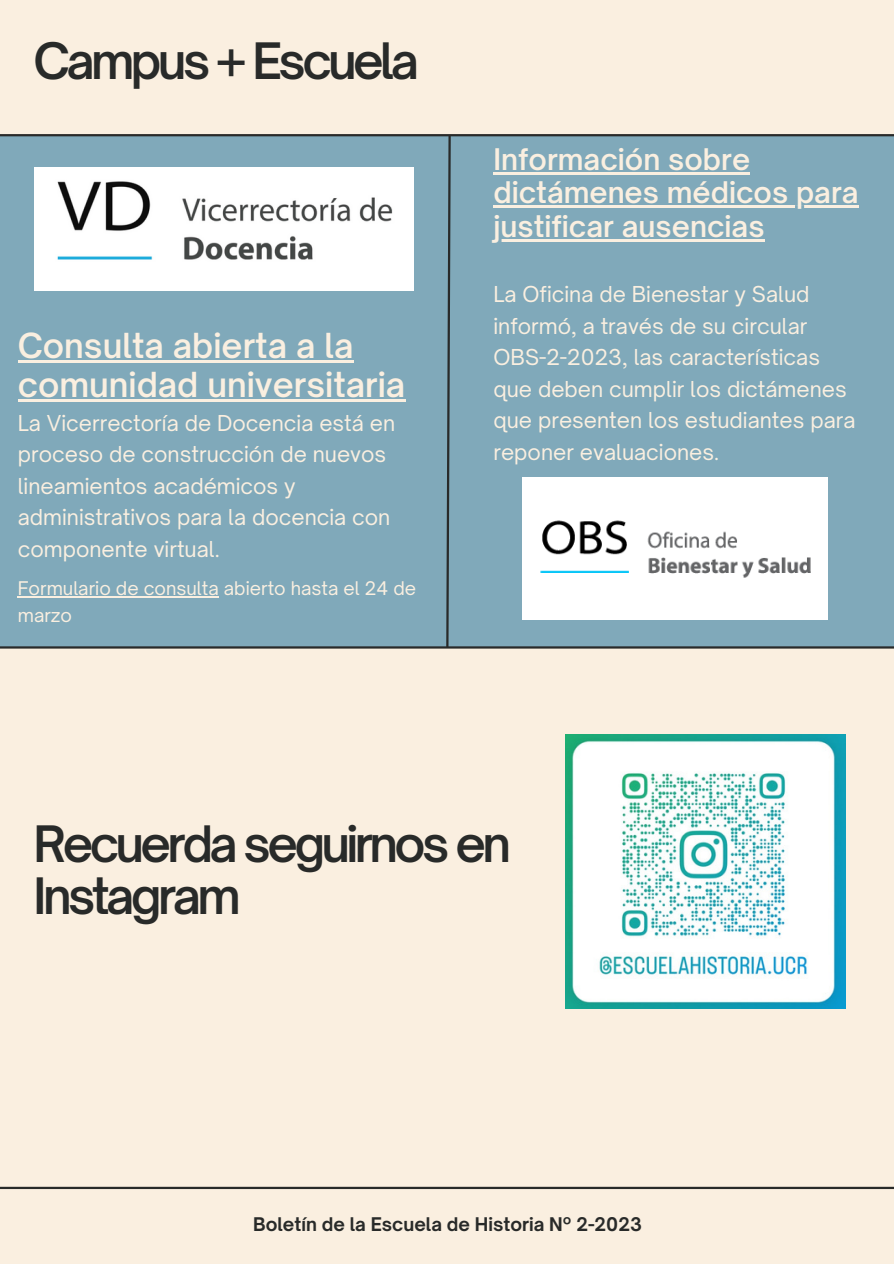
<style>
.page{position:relative;width:894px;height:1264px;background:#fff}
.page>*{position:absolute;margin:0;border:0;box-sizing:border-box;transform-origin:0 0}
.t1{font:600 48px/51.8px "Open Sauce One";letter-spacing:-.075em;color:#282a29}
.t2{font:600 33px/39.5px "Open Sauce One";color:#faefe0}
.t3{font:600 28.5px/33.8px "Open Sauce One";color:#faefe0}
.t4{font:21px/31.5px "Open Sauce One";color:#faefe0}
.t5{font:18px/27px "Open Sauce One";color:#faefe0}
.t6{font:700 18px "Open Sauce One";color:#282a29}
</style>
<div class="page">
<div style="left:0;top:0;width:893px;height:1263px;background:#faefe0"></div>
<div style="left:0;top:136px;width:893px;height:510px;background:#80a9ba"></div>
<hr style="left:0;top:134px;width:893px;height:2px;background:#282a29">
<hr style="left:0;top:1186px;width:893px;height:2px;background:#282a29">
<svg style="left:445px;top:134px;width:7px;height:515px"></svg>
<hr style="left:0;top:646px;width:893px;height:2px;background:#282a29">
<img style="left:565px;top:734px;width:280px;height:274px">
<div style="left:522px;top:477px;width:305px;height:143px;background:#fff"></div>
<hr style="left:493px;top:172px;width:257px;height:2px;background:#faefe0">
<hr style="left:493px;top:206px;width:365px;height:2px;background:#faefe0">
<hr style="left:493px;top:239px;width:271px;height:3px;background:#faefe0">
<img style="left:540px;top:520px;width:271px;height:58px">
<img style="left:34px;top:167px;width:379px;height:123px">
<hr style="left:18px;top:596px;width:201px;height:1px;background:#faefe0">
<hr style="left:18px;top:360px;width:335px;height:2px;background:#faefe0">
<hr style="left:18px;top:399px;width:387px;height:3px;background:#faefe0">
<h1 class="t1" style="left:34px;top:35px;width:386px">Campus + Escuela</h1>
<h2 class="t2" style="left:18px;top:325px;width:389px">Consulta abierta a la comunidad universitaria</h2>
<p class="t4" style="left:18px;top:407px;width:379px">La Vicerrectoría de Docencia está en proceso de construcción de nuevos lineamientos académicos y administrativos para la docencia con componente virtual.</p>
<p class="t5" style="left:18px;top:574px;width:400px">Formulario de consulta abierto hasta el 24 de marzo</p>
<h3 class="t3" style="left:493px;top:142px;width:366px">Información sobre dictámenes médicos para justificar ausencias</h3>
<p class="t4" style="left:493px;top:278px;width:363px">La Oficina de Bienestar y Salud informó, a través de su circular<br>OBS-2-2023, las características que deben cumplir los dictámenes que presenten los estudiantes para reponer evaluaciones.</p>
<h1 class="t1" style="left:34px;top:818px;width:478px">Recuerda seguirnos en<br>Instagram</h1>
<p class="t6" style="left:253px;top:1213px;width:390px">Boletín de la Escuela de Historia Nº 2-2023</p>
</div>
